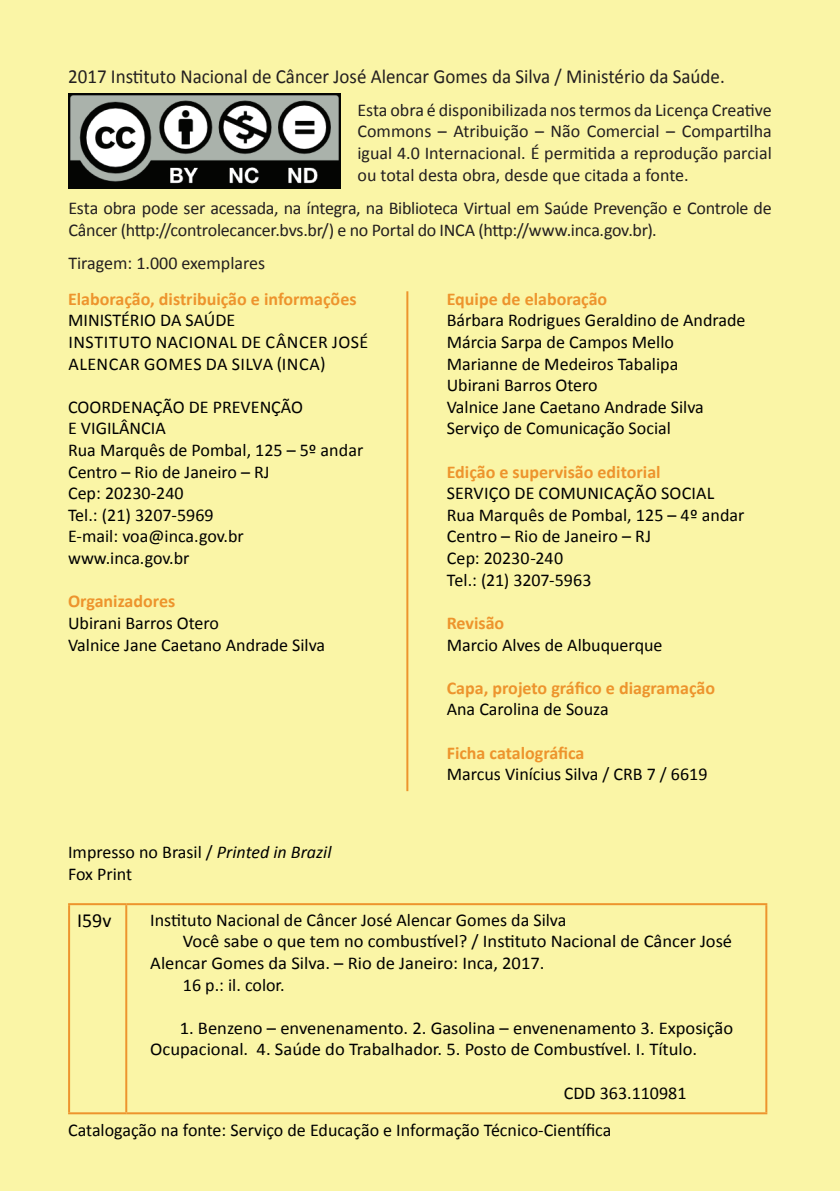
<style>
.page{position:relative;width:840px;height:1191px;background:#fff}
.page>*{position:absolute;margin:0;border:0;box-sizing:border-box;transform-origin:0 0}
.t1{font:20px "Calibri";color:#231f20;scale:.95 1}
.t2{font:20px "Calibri";color:#000}
.t3{font:18px/21.6px "Calibri";color:#000}
.t4{font:18px/21.6px "Calibri";letter-spacing:-.015em;color:#231f20;text-align:justify}
.t5{font:700 18px "Calibri";color:#ed942d}
.s1{font-style:italic}
</style>
<div class="page">
<div style="left:0;top:0;width:839px;height:1191px;background:#faf5a6"></div>
<hr style="left:68px;top:903px;width:58px;height:2px;background:#ed942d">
<hr style="left:68px;top:905px;width:2px;height:207px;background:#ed942d">
<hr style="left:68px;top:1112px;width:58px;height:2px;background:#ed942d">
<hr style="left:126px;top:903px;width:640px;height:2px;background:#ed942d">
<hr style="left:125px;top:905px;width:2px;height:207px;background:#ed942d">
<hr style="left:764px;top:905px;width:2px;height:207px;background:#ed942d">
<hr style="left:126px;top:1112px;width:640px;height:2px;background:#ed942d">
<hr style="left:406px;top:291px;width:2px;height:500px;background:#ed942d">
<img style="left:68px;top:94px;width:272px;height:95px">
<p class="t1" style="left:68px;top:64px;width:692px">2017 Instituto Nacional de Câncer José Alencar Gomes da Silva / Ministério da Saúde.</p>
<p class="t4" style="left:357px;top:99px;width:415px">Esta obra é disponibilizada nos termos da Licença Creative Commons – Atribuição – Não Comercial – Compartilha igual 4.0 Internacional. É permitida a reprodução parcial ou total desta obra, desde que citada a fonte.</p>
<p class="t4" style="left:68px;top:198px;width:704px">Esta obra pode ser acessada, na íntegra, na Biblioteca Virtual em Saúde Prevenção e Controle de<br>Câncer (http://controlecancer.bvs.br/) e no Portal do INCA (http://www.inca.gov.br).</p>
<p class="t4" style="left:68px;top:252px;width:198px">Tiragem: 1.000 exemplares</p>
<p class="t5" style="left:68px;top:287px;width:290px">Elaboração, distribuição e informações</p>
<p class="t3" style="left:68px;top:310px;width:169px">MINISTÉRIO DA SAÚDE<br>Instit</p>
<p class="t3" style="left:118px;top:331px;width:61px">uto Naciona</p>
<p class="t3" style="left:229px;top:331px;width:69px">l de Câncer</p>
<p class="t3" style="left:332px;top:331px;width:17px">José</p>
<p class="t3" style="left:68px;top:353px;width:31px">Alencar</p>
<p class="t3" style="left:144px;top:353px;width:24px">Gomes</p>
<p class="t3" style="left:206px;top:353px;width:121px">da Si lva (INCA)</p>
<p class="t3" style="left:68px;top:396px;width:297px">COORDENAÇÃO DE PREVENÇÃO<br>E VIGILÂNCIA<br>Rua Marquês de Pombal, 125 – 5º andar<br>Centro – Rio de Janeiro – RJ<br>Cep: 20230-240<br>Tel.: (21) 3207-5969<br>E-mail: voa@inca.gov.br www.inca.gov.br</p>
<p class="t5" style="left:68px;top:590px;width:109px">Organizadores</p>
<p class="t3" style="left:68px;top:612px;width:258px">U birani Barros Otero<br>Valnice Jane Caetano Andrade Silva</p>
<p class="t3" style="left:68px;top:841px;width:265px">Impresso no Brasil / <span class="s1">Printed in Brazil<br></span>Fox Print</p>
<p class="t5" style="left:446px;top:287px;width:162px">Equipe de elaboração</p>
<p class="t3" style="left:446px;top:310px;width:300px">Bárbara Rodrigues Geraldino de Andrade<br>Márcia Sarpa de Campos Mello<br>Marianne de Medeiros Tabalipa<br>U birani Barros Otero<br>Valnice Jane Caetano Andrade Silva<br>Serviço de Comunicação Social</p>
<p class="t5" style="left:446px;top:460px;width:215px">Edição e supervisão editorial</p>
<p class="t3" style="left:446px;top:482px;width:299px">SERVIÇO DE COMU NICAÇÃO SOCIAL<br>Rua Marquês de Pombal, 125 – 4º andar<br>Centro – Rio de Janeiro – RJ<br>Cep: 20230-240<br>Tel.: (21) 3207-5963</p>
<p class="t5" style="left:446px;top:611px;width:59px">Revisão</p>
<p class="t3" style="left:446px;top:634px;width:217px">Marcio Alves de Albuquerque</p>
<p class="t5" style="left:446px;top:676px;width:270px">Capa, projeto gráfico e diagramação</p>
<p class="t3" style="left:446px;top:698px;width:163px">Ana Carolina de Souza</p>
<p class="t5" style="left:446px;top:741px;width:139px">Ficha catalográfica</p>
<p class="t3" style="left:446px;top:763px;width:262px">Marcus Vinícius Silva / CRB 7 / 6619</p>
<p class="t2" style="left:77px;top:908px;width:36px">I59v</p>
<p class="t3" style="left:150px;top:909px;width:417px">Instituto Nacional de Câncer José Alencar Gomes da Silva</p>
<p class="t3" style="left:183px;top:930px;width:550px">Você sabe o que tem no combustível? / Instituto Nacional de Câncer José</p>
<p class="t3" style="left:150px;top:952px;width:395px">Alencar Gomes da Silva. – Rio de Janeiro: Inca, 2017.</p>
<p class="t3" style="left:183px;top:973px;width:103px">16 p.: il. color.</p>
<p class="t3" style="left:150px;top:1017px;width:584px;text-indent:29px">1. Benzeno – envenenamento. 2. Gasolina – envenenamento 3. Exposição<br>Ocupacional. 4. Saúde do Trabalhador. 5. Posto de Combustível. I. Título.</p>
<p class="t3" style="left:563px;top:1081px;width:124px">CDD 363.110981</p>
<p class="t3" style="left:68px;top:1119px;width:544px">Catalogação na fonte: Serviço de Educação e Informação Técnico-Científica</p>
</div>
